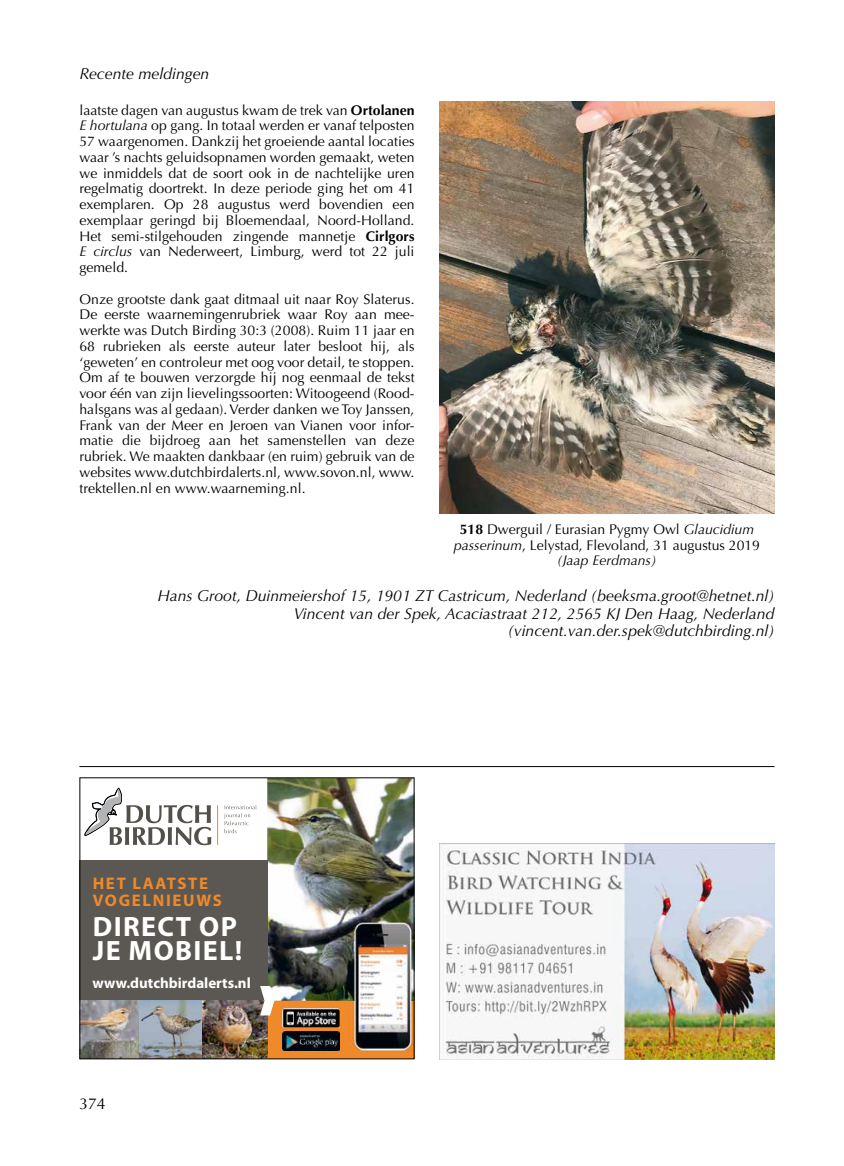
<style>
.page{position:relative;width:844px;height:1166px;background:#fff}
.page>*{position:absolute;margin:0;border:0;box-sizing:border-box;transform-origin:0 0}
.t1{font:700 28px/24.3px "Myriad Pro";letter-spacing:.05em;color:#fff}
.t2{font:700 16.8px/16.8px "Myriad Pro";letter-spacing:.1em;color:#f08929}
.Normaal{font:italic 15.75px/17.5px "Optima";color:#000;text-align:right}
.t3{font:15.75px "Optima";color:#000}
.t4{font:700 14.88px "Myriad Pro";color:#fff}
.t5{font:14px/15.8px "Optima";letter-spacing:.005em;color:#000;text-align:justify}
.s1{font-weight:700}
.s2{font-style:italic}
</style>
<div class="page">
<img style="left:439px;top:843px;width:335px;height:216px">
<hr style="left:79px;top:766px;width:695px;height:1px;background:#000">
<div style="left:267px;top:972px;width:147px;height:86px;background:#f08929"></div>
<img style="left:267px;top:779px;width:145px;height:222px">
<div style="left:79px;top:860px;width:188px;height:141px;background:#5b5853"></div>
<svg style="left:85px;top:788px;width:126px;height:57px"></svg>
<hr style="left:217px;top:805px;width:1px;height:40px;background:#ef8616">
<svg style="left:224px;top:805px;width:33px;height:28px"></svg>
<img style="left:348px;top:917px;width:64px;height:134px">
<img style="left:283px;top:1008px;width:56px;height:20px">
<img style="left:283px;top:1032px;width:56px;height:18px">
<img style="left:81px;top:1001px;width:186px;height:56px">
<svg style="left:260px;top:986px;width:14px;height:29px"></svg>
<div style="left:79px;top:777px;width:335px;height:282px;border:1px solid #000"></div>
<img style="left:439px;top:102px;width:335px;height:411px">
<p class="Normaal" style="left:79px;top:65px;width:131px">Recente meldingen</p>
<p class="t5" style="left:79px;top:102px;width:336px">laatste dagen van augustus kwam de trek van <span class="s1">Ortolanen </span><span class="s2">E hortulana</span> op gang. In totaal werden er vanaf telposten 57 waargenomen. Dankzij het groeiende aantal locaties waar ’s nachts geluidsopnamen worden gemaakt, weten we inmiddels dat de soort ook in de nachtelijke uren regelmatig doortrekt. In deze periode ging het om 41 exemplaren. Op 28 augustus werd bovendien een exemplaar geringd bij Bloemendaal, Noord-Holland.<br>Het semi-stilgehouden zingende mannetje <span class="s1">Cirlgors </span><span class="s2">E circlus</span> van Nederweert, Limburg, werd tot 22 juli gemeld.</p>
<p class="t5" style="left:79px;top:291px;width:336px">Onze grootste dank gaat ditmaal uit naar Roy Slaterus.<br>De eerste waarnemingenrubriek waar Roy aan mee&shy;werkte was Dutch Birding 30:3 (2008). Ruim 11 jaar en 68 rubrieken als eerste auteur later besloot hij, als ‘geweten’ en controleur met oog voor detail, te stoppen.<br>Om af te bouwen verzorgde hij nog eenmaal de tekst voor één van zijn lievelingssoorten: Witoogeend (Rood&shy;halsgans was al gedaan). Verder danken we Toy Janssen, Frank van der Meer en Jeroen van Vianen voor infor&shy;matie die bijdroeg aan het samenstellen van deze rubriek. We maakten dankbaar (en ruim) gebruik van de websites www.dutchbirdalerts.nl, www.sovon.nl, www. trektellen.nl en www.waarneming.nl.</p>
<p class="t5" style="left:453px;top:521px;width:308px;text-align:center"><span class="s1">518</span> Dwerguil / Eurasian Pygmy Owl <span class="s2">Glaucidium passerinum</span>, Lelystad, Flevoland, 31 augustus 2019 <span class="s2">(Jaap Eerdmans)</span></p>
<p class="Normaal" style="left:157px;top:587px;width:618px">Hans Groot, Duinmeiershof 15, 1901 ZT Castricum, Nederland (beeksma.groot@hetnet.nl)</p>
<p class="Normaal" style="left:294px;top:605px;width:482px">Vincent van der Spek, Acaciastraat 212, 2565 KJ Den Haag, Nederland (vincent.van.der.spek@dutchbirding.nl)</p>
<p class="t2" style="left:93px;top:875px;width:131px">HET LAATSTE<br>VOGELNIEUWS</p>
<p class="t1" style="left:93px;top:914px;width:151px">DIRECT OP<br>JE MOBIEL!</p>
<p class="t4" style="left:92px;top:975px;width:160px">www.dutchbirdalerts.nl</p>
<p class="t3" style="left:79px;top:1094px;width:28px">374</p>
</div>
